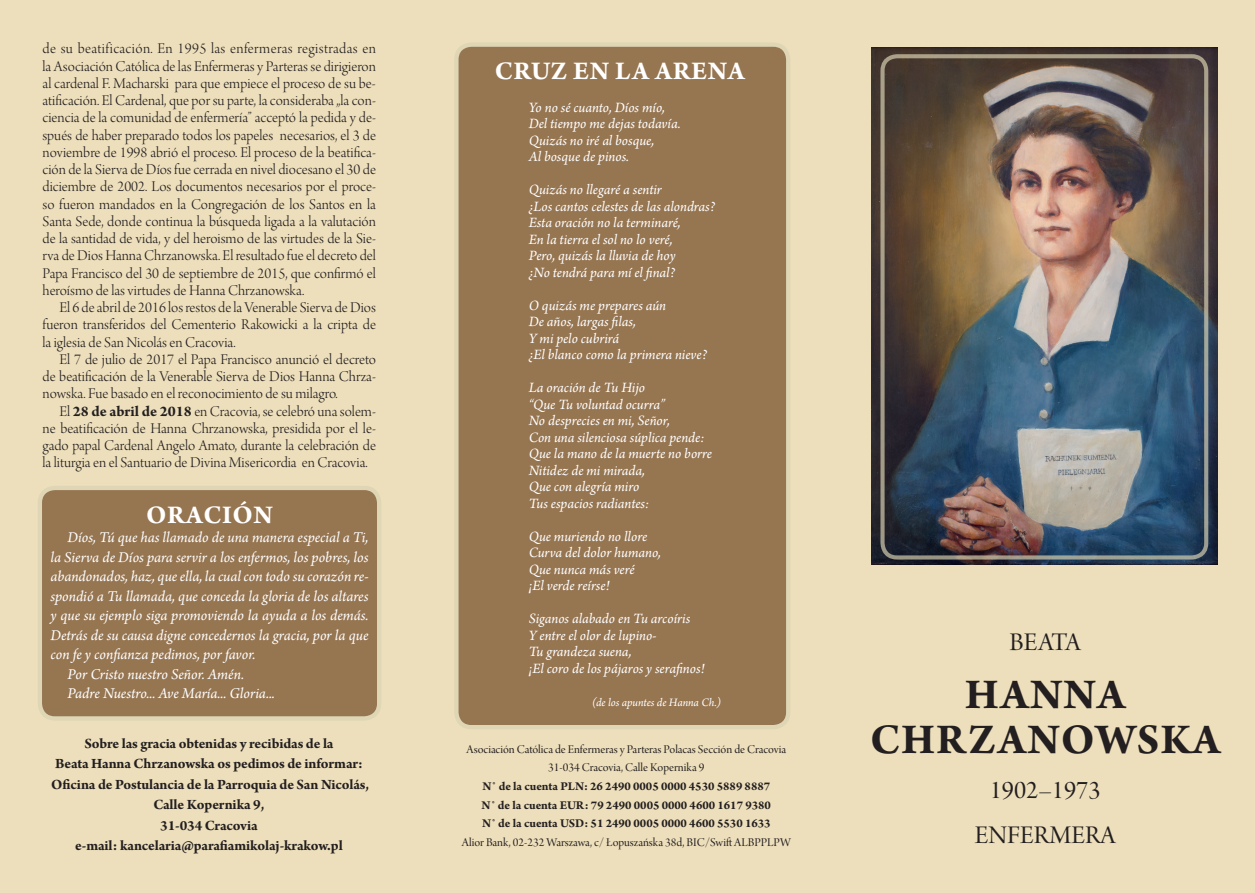
<style>
.page{position:relative;width:1255px;height:893px;background:#fff}
.page>*{position:absolute;margin:0;border:0;box-sizing:border-box;transform-origin:0 0}
.t1{font:700 45px/45px "Arno Pro";letter-spacing:.025em;color:#231f20;text-align:center}
.t2{font:27px/45px "Arno Pro Display";color:#231f20;text-align:center}
.t3{font:700 27px "Arno Pro";letter-spacing:.025em;color:#fff}
.t4{font:15.75px/17.2px "Arno Pro Light Display";color:#231f20;text-align:justify}
.t5{font:italic 15.75px "Arno Pro";letter-spacing:-.005em;color:#fff}
.t6{font:italic 15px/16.5px "Arno Pro";letter-spacing:-.005em;color:#fff}
.t7{font:700 15px/20.5px "Arno Pro";letter-spacing:-.01em;color:#231f20;text-align:center}
.t8{font:12.6px/18.6px "Arno Pro Display";color:#231f20;text-align:center}
.t9{font:700 12.6px/18.6px "Arno Pro";color:#231f20;text-align:justify}
.t10{font:italic 12px "Arno Pro";letter-spacing:-.005em;color:#fff}
.s1{font-family:"Arno Pro";font-weight:700}
</style>
<div class="page">
<div style="left:0;top:0;width:1254px;height:893px;background:#eddfbb"></div>
<div style="left:456px;top:45px;width:332px;height:682px;background:#967551;border-radius:15px"></div>
<div style="left:454px;top:43px;width:336px;height:686px;border:4px solid #ded6b5;border-radius:15px"></div>
<div style="left:40px;top:488px;width:339px;height:230px;background:#967551;border-radius:15px"></div>
<div style="left:38px;top:486px;width:343px;height:234px;border:4px solid #ded6b5;border-radius:15px"></div>
<img style="left:871px;top:47px;width:346px;height:518px">
<div style="left:880px;top:54px;width:328px;height:505px;border:4px solid #ded6b5;border-radius:14px"></div>
<p class="t4" style="left:43px;top:41px;width:335px">de su beatificación. En 1995 las enfermeras registradas en la Asociación Católica de las Enfermeras y Parteras se dirigieron al cardenal F. Macharski para que empiece el proceso de su be&shy;atificación. El Cardenal, que por su parte, la consideraba „la con&shy;ciencia de la comunidad de enfermería” acceptó la pedida y de&shy;spués de haber preparado todos los papeles necesarios, el 3 de noviembre de 1998 abrió el proceso. El proceso de la beatifica&shy;ción de la Sierva de Díos fue cerrada en nivel diocesano el 30 de diciembre de 2002. Los documentos necesarios por el proce&shy;so fueron mandados en la Congregación de los Santos en la Santa Sede, donde continua la búsqueda ligada a la valutación de la santidad de vida, y del heroismo de las virtudes de la Sie&shy;rva de Dios Hanna Chrzanowska. El resultado fue el decreto del Papa Francisco del 30 de septiembre de 2015, que confirmó el heroísmo de las virtudes de Hanna Chrzanowska.</p>
<p class="t4" style="left:43px;top:300px;width:335px;text-indent:17px">El 6 de abril de 2016 los restos de la Venerable Sierva de Dios fueron transferidos del Cementerio Rakowicki a la cripta de la iglesia de San Nicolás en Cracovia.</p>
<p class="t4" style="left:43px;top:352px;width:335px;text-indent:17px">El 7 de julio de 2017 el Papa Francisco anunció el decreto de beatificación de la Venerable Sierva de Dios Hanna Chrza&shy;nowska. Fue basado en el reconocimiento de su milagro.</p>
<p class="t4" style="left:43px;top:403px;width:335px;text-indent:17px">El <span class="s1">28 de abril de 2018</span> en Cracovia, se celebró una solem&shy;ne beatificación de Hanna Chrzanowska, presidida por el le&shy;gado papal Cardenal Angelo Amato, durante la celebración de la liturgia en el Santuario de Divina Misericordia en Cracovia.</p>
<h2 class="t3" style="left:146px;top:499px;width:128px">ORACIÓN</h2>
<p class="t5" style="left:68px;top:528px;width:302px">Díos, Tú que has llamado de una manera especial a Ti,</p>
<p class="t5" style="left:50px;top:548px;width:319px">la Sierva de Díos para servir a los enfermos, los pobres, los</p>
<p class="t5" style="left:50px;top:567px;width:319px">abandonados, haz, que ella, la cual con todo su corazón re-</p>
<p class="t5" style="left:50px;top:587px;width:319px">spondió a Tu llamada, que conceda la gloria de los altares</p>
<p class="t5" style="left:50px;top:606px;width:319px">y que su ejemplo siga promoviendo la ayuda a los demás.</p>
<p class="t5" style="left:50px;top:626px;width:319px">Detrás de su causa digne concedernos la gracia, por la que</p>
<p class="t5" style="left:50px;top:645px;width:206px">con fe y confianza pedimos, por favor.</p>
<p class="t5" style="left:68px;top:665px;width:178px">Por Cristo nuestro Señor. Amén.</p>
<p class="t5" style="left:68px;top:684px;width:209px">Padre Nuestro... Ave María... Gloria...</p>
<p class="t7" style="left:51px;top:733px;width:319px">Sobre las gracia obtenidas y recibidas de la<br>Beata Hanna Chrzanowska os pedimos de informar:<br>Oficina de Postulancia de la Parroquia de San Nicolás, Calle Kopernika 9,<br>31-034 Cracovia<br>e-mail: kancelaria@parafiamikolaj-krakow.pl</p>
<h2 class="t3" style="left:494px;top:55px;width:252px">CRUZ EN LA ARENA</h2>
<p class="t6" style="left:528px;top:100px;width:153px">Yo no sé cuanto, Díos mío,<br>Del tiempo me dejas todavía.<br>Quizás no iré al bosque,<br>Al bosque de pinos.</p>
<p class="t6" style="left:528px;top:182px;width:188px">Quizás no llegaré a sentir<br>¿Los cantos celestes de las alondras?<br>Esta oración no la terminaré,<br>En la tierra el sol no lo veré,<br>Pero, quizás la lluvia de hoy<br>¿No tendrá para mí el final?</p>
<p class="t6" style="left:528px;top:298px;width:180px">O quizás me prepares aún<br>De años, largas filas,<br>Y mi pelo cubrirá<br>¿El blanco como la primera nieve?</p>
<p class="t6" style="left:528px;top:380px;width:185px">La oración de Tu Hijo<br>“Que Tu voluntad ocurra”<br>No desprecies en mi, Señor,<br>Con una silenciosa súplica pende:<br>Que la mano de la muerte no borre<br>Nitidez de mi mirada,<br>Que con alegría miro<br>Tus espacios radiantes:</p>
<p class="t6" style="left:528px;top:529px;width:134px">Que muriendo no llore<br>Curva del dolor humano,<br>Que nunca más veré<br>¡El verde reírse!</p>
<p class="t6" style="left:528px;top:611px;width:178px">Siganos alabado en Tu arcoíris<br>Y entre el olor de lupino-<br>Tu grandeza suena,<br>¡El coro de los pájaros y serafinos!</p>
<p class="t10" style="left:592px;top:695px;width:131px">(de los apuntes de Hanna Ch.)</p>
<p class="t8" style="left:466px;top:741px;width:321px">Asociación Católica de Enfermeras y Parteras Polacas Sección de Cracovia<br>31-034 Cracovia, Calle Kopernika 9</p>
<p class="t9" style="left:481px;top:778px;width:291px">N˚ de la cuenta PLN: 26 2490 0005 0000 4530 5889 8887<br>N˚ de la cuenta EUR: 79 2490 0005 0000 4600 1617 9380<br>N˚ de la cuenta USD: 51 2490 0005 0000 4600 5530 1633</p>
<p class="t8" style="left:462px;top:834px;width:330px">Alior Bank, 02-232 Warszawa, c/ Łopuszańska 38d, BIC/Swift ALBPPLPW</p>
<h2 class="t2" style="left:1009px;top:622px;width:72px">BEATA</h2>
<h1 class="t1" style="left:870px;top:674px;width:352px">HANNA<br>CHRZANOWSKA</h1>
<h2 class="t2" style="left:974px;top:769px;width:143px">1902–1973<br>ENFERMERA</h2>
</div>
